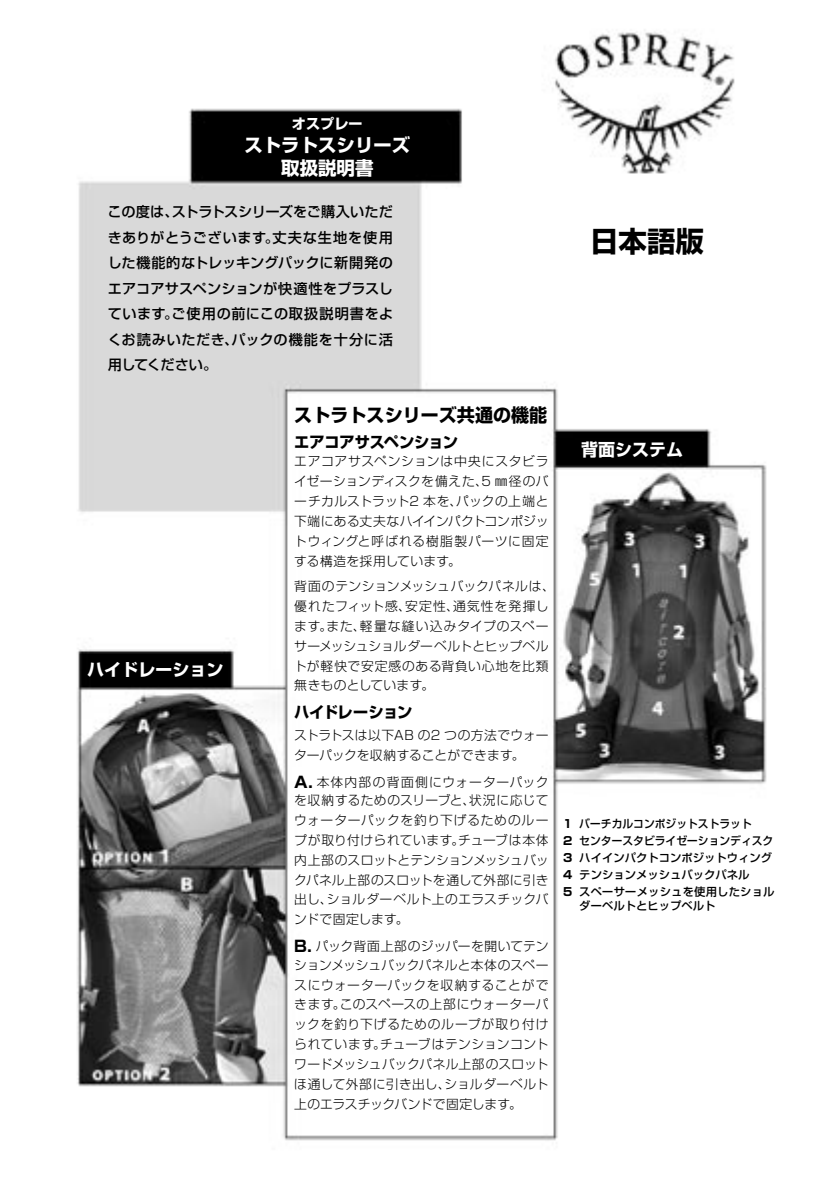
<style>
.page{position:relative;width:840px;height:1191px;background:#fff}
.page>*{position:absolute;margin:0;border:0;box-sizing:border-box;transform-origin:0 0}
.t1{font:700 28.4px "Shin Go";color:#000}
.t2{font:700 18.4px/22.6px "Shin Go";color:#fff;text-align:center}
.t3{font:700 18.4px "Shin Go";color:#000}
.t4{font:700 17px "Shin Go";color:#fff}
.t5{font:700 15.6px "Shin Go";letter-spacing:-.025em;color:#000}
.t6{font:500 14.2px/25.6px "Shin Go";letter-spacing:.02em;color:#000}
.t7{font:500 14.2px/25.6px "Shin Go";letter-spacing:.04em;color:#000}
.t8{font:500 14.2px/25.6px "Shin Go";color:#000}
.t9{font:500 14.2px "Shin Go";letter-spacing:-.02em;color:#000}
.t10{font:500 14.2px "Shin Go";letter-spacing:.05em;color:#000}
.t11{font:700 14.2px "Shin Go";color:#fff}
.t12{font:300 12.8px/19.8px "Shin Go";letter-spacing:.03em;color:#000}
.t13{font:300 12.8px/19.8px "Shin Go";letter-spacing:.05em;color:#000}
.t14{font:300 12.8px/19.8px "Shin Go";letter-spacing:.06em;color:#000}
.t15{font:300 12.8px "Shin Go";letter-spacing:-.015em;color:#000}
.t16{font:300 12.8px "Shin Go";letter-spacing:.005em;color:#000}
.t17{font:300 12.8px "Shin Go";letter-spacing:-.01em;color:#000}
.t18{font:300 12.8px "Shin Go";letter-spacing:.075em;color:#000}
.t19{font:300 12.8px "Shin Go";letter-spacing:.01em;color:#000}
.t20{font:500 11.4px "Shin Go";color:#000}
.t21{font:500 11.4px "Shin Go";color:#000;scale:.95 1}
.t22{font:700 11.4px "Shin Go";color:#000}
</style>
<div class="page">
<img style="left:77px;top:32px;width:690px;height:1109px">
<p class="t11" style="left:292px;top:114px;width:72px">オスプレー</p>
<p class="t2" style="left:244px;top:133px;width:167px">ストラトスシリーズ取扱説明書</p>
<p class="t9" style="left:172px;top:203px;width:223px">ストラトスシリーズをご購入いただ</p>
<p class="t7" style="left:108px;top:198px;width:286px">この度は、<br>きありがとうございます丈夫な生地を使用</p>
<p class="t6" style="left:108px;top:224px;width:286px;text-indent:157px">。<br>した機能的なトレッキングパックに新開発のエアコアサスペンションが快適性をプラスしていますご使用の前にこの取扱説明書をよ</p>
<p class="t6" style="left:164px;top:301px;width:16px">。</p>
<p class="t10" style="left:231px;top:330px;width:163px">パックの機能を十分に活</p>
<p class="t8" style="left:108px;top:326px;width:132px">くお読みいただき、用してください。</p>
<p class="t4" style="left:87px;top:658px;width:138px">ハイドレーション</p>
<p class="t3" style="left:294px;top:402px;width:254px">ストラトスシリーズ共通の機能</p>
<p class="t5" style="left:294px;top:431px;width:165px">エアコアサスペンション</p>
<p class="t12" style="left:294px;top:451px;width:255px;text-align:right">エアコアサスペンションは中央にスタビライゼーションディスクを備えた 5、㎜径のバパックの上端と</p>
<p class="t12" style="left:294px;top:491px;width:255px">ーチカルストラット2 本を、<br>下端にある丈夫なハイインパクトコンポジットウィングと呼ばれる樹脂製パーツに固定する構造を採用しています。</p>
<p class="t12" style="left:453px;top:576px;width:103px;text-indent:-159px">背面のテンションメッシュバックパネルは、通気性を発揮し</p>
<p class="t14" style="left:360px;top:596px;width:190px;text-indent:-66px">優れたフィット感、<br>軽量な縫い込みタイプのスペー</p>
<p class="t12" style="left:405px;top:596px;width:55px">安定性、</p>
<p class="t12" style="left:294px;top:615px;width:255px">ます。<br>サーメッシュショルダーベルトとヒップベルトが軽快で安定感のある背負い心地を比類無きものとしています。</p>
<p class="t5" style="left:294px;top:702px;width:120px">ハイドレーション</p>
<p class="t12" style="left:294px;top:724px;width:255px">ストラトスは以下AB の2 つの方法でウォーターパックを収納することができます。</p>
<p class="t18" style="left:317px;top:773px;width:233px">本体内部の背面側にウォーターパック</p>
<p class="t12" style="left:326px;top:615px;width:41px">また、</p>
<p class="t5" style="left:294px;top:771px;width:20px">A.</p>
<p class="t12" style="left:294px;top:790px;width:255px">を収納するためのスリーブと、<br>ウォーターパックを釣り下げるためのループが取り付けられていますチューブは本体</p>
<p class="t12" style="left:469px;top:790px;width:81px">状況に応じて</p>
<p class="t12" style="left:451px;top:829px;width:14px">。</p>
<p class="t15" style="left:294px;top:851px;width:255px">内上部のスロットとテンションメッシュバッ</p>
<p class="t16" style="left:294px;top:871px;width:255px">クパネル上部のスロットを通して外部に引き</p>
<p class="t12" style="left:326px;top:889px;width:223px">ショルダーベルト上のエラスチックバ</p>
<p class="t12" style="left:294px;top:889px;width:116px">出し、<br>ンドで固定します。</p>
<p class="t12" style="left:315px;top:936px;width:234px">パック背面上部のジッパーを開いてテン</p>
<p class="t5" style="left:294px;top:936px;width:19px">B.</p>
<p class="t12" style="left:294px;top:954px;width:255px;text-align:justify">ションメッシュバックパネルと本体のスペースにウォーターパックを収納することができますこのスペースの上部にウォーターパ</p>
<p class="t13" style="left:294px;top:994px;width:255px;text-indent:39px">。<br>ックを釣り下げるためのループが取り付けられていますチューブはテンションコント</p>
<p class="t12" style="left:373px;top:1033px;width:14px">。</p>
<p class="t17" style="left:294px;top:1055px;width:255px">ワードメッシュバックパネル上部のスロット</p>
<p class="t19" style="left:444px;top:1075px;width:105px">ショルダーベルト</p>
<p class="t12" style="left:294px;top:1073px;width:229px">ほ通して外部に引き出し、<br>上のエラスチックバンドで固定します。</p>
<p class="t1" style="left:590px;top:222px;width:115px">日本語版</p>
<p class="t4" style="left:580px;top:437px;width:104px">背面システム</p>
<p class="t22" style="left:563px;top:816px;width:11px">1</p>
<p class="t21" style="left:579px;top:816px;width:183px">バーチカルコンポジットストラット</p>
<p class="t22" style="left:563px;top:833px;width:11px">2</p>
<p class="t21" style="left:579px;top:833px;width:206px">センタースタビライゼーションディスク</p>
<p class="t20" style="left:579px;top:850px;width:194px">ハイインパクトコンポジットウィング</p>
<p class="t22" style="left:563px;top:850px;width:11px">3</p>
<p class="t22" style="left:563px;top:867px;width:11px">4</p>
<p class="t20" style="left:579px;top:867px;width:172px">テンションメッシュバックパネル</p>
<p class="t22" style="left:563px;top:884px;width:11px">5</p>
<p class="t20" style="left:579px;top:884px;width:197px">スペーサーメッシュを使用したショル</p>
<p class="t20" style="left:579px;top:898px;width:138px">ダーベルトとヒップベルト</p>
</div>
